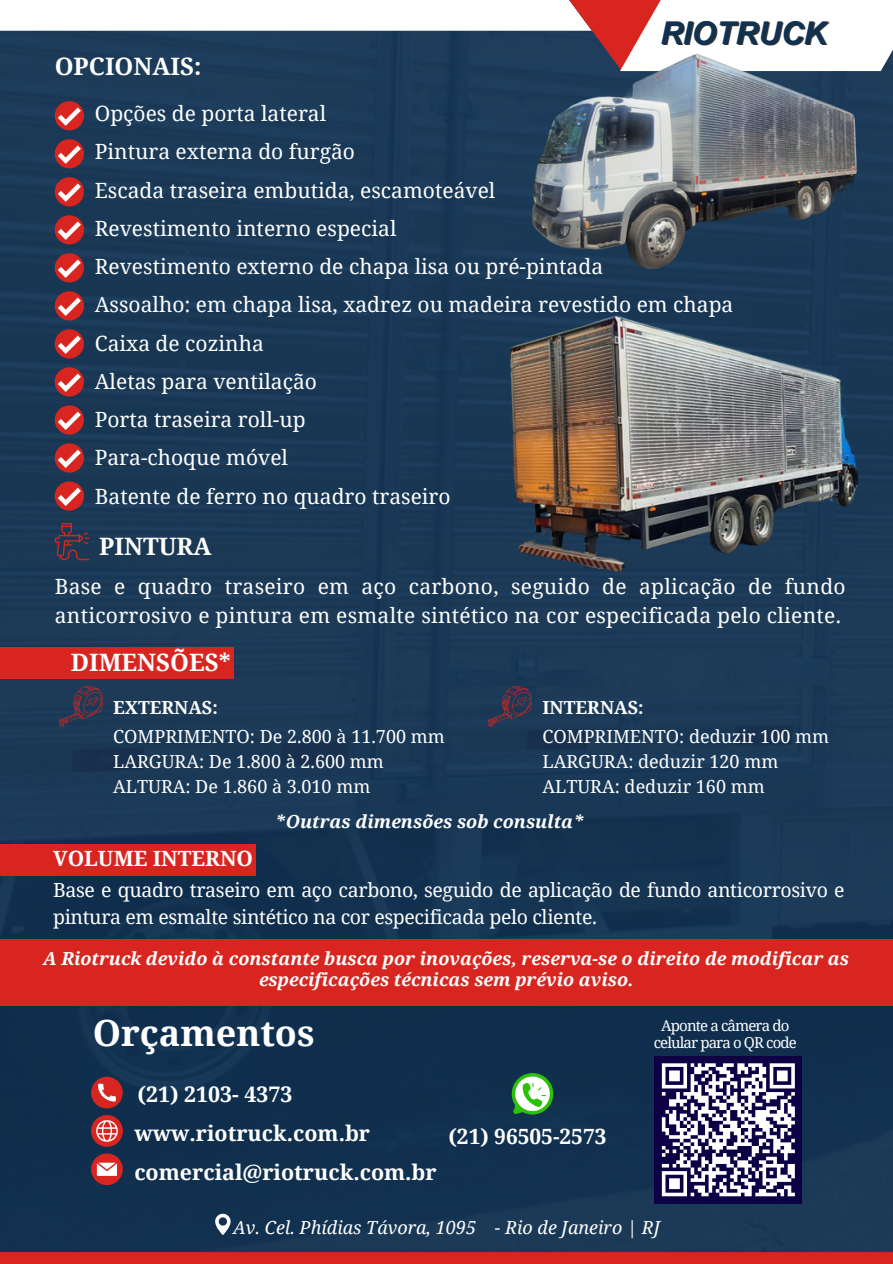
<style>
.page{position:relative;width:893px;height:1264px;background:#fff}
.page>*{position:absolute;margin:0;border:0;box-sizing:border-box;transform-origin:0 0}
.t1{font:700 36px "Noto Serif";color:#fff}
.t2{font:italic 700 31.5px "Arial MT Pro";color:#0f3152}
.t3{font:700 24px "Noto Serif";color:#fff}
.t4{font:700 21.45px "Noto Serif";color:#fff}
.t5{font:21px/29.2px "Noto Serif";color:#fff}
.t6{font:700 21px "Noto Serif";color:#fff}
.t7{font:19.5px/27px "Noto Serif";letter-spacing:-.02em;color:#fff}
.t8{font:italic 700 18px/21.3px "Noto Serif";color:#fff;text-align:center}
.t9{font:18px "Noto Serif";color:#fff}
.t10{font:italic 18px "Noto Serif";color:#fff}
.t11{font:700 18px "Noto Serif";color:#fff}
.t12{font:15px/16.8px "Noto Serif";letter-spacing:-.06em;color:#fff;text-align:center}
</style>
<div class="page">
<img style="left:0;top:71px;width:892px;height:1180px">
<svg style="left:55px;top:101px;width:29px;height:29px"></svg>
<svg style="left:55px;top:139px;width:29px;height:29px"></svg>
<svg style="left:55px;top:177px;width:29px;height:29px"></svg>
<svg style="left:55px;top:215px;width:29px;height:29px"></svg>
<svg style="left:55px;top:253px;width:29px;height:29px"></svg>
<svg style="left:55px;top:291px;width:29px;height:29px"></svg>
<svg style="left:55px;top:329px;width:29px;height:29px"></svg>
<svg style="left:55px;top:367px;width:29px;height:29px"></svg>
<svg style="left:55px;top:405px;width:29px;height:29px"></svg>
<svg style="left:55px;top:443px;width:29px;height:29px"></svg>
<svg style="left:55px;top:481px;width:29px;height:29px"></svg>
<svg style="left:0;top:0;width:892px;height:71px"></svg>
<div style="left:0;top:938px;width:892px;height:67px;background:#d9251f"></div>
<svg style="left:55px;top:523px;width:34px;height:37px"></svg>
<div style="left:0;top:647px;width:234px;height:31px;background:#d9251f"></div>
<svg style="left:59px;top:685px;width:43px;height:42px;background:#35374e"></svg>
<svg style="left:487px;top:685px;width:44px;height:42px;background:#34364f"></svg>
<svg style="left:511px;top:1072px;width:42px;height:42px"></svg>
<div style="left:0;top:844px;width:256px;height:31px;background:#d9251f"></div>
<div style="left:0;top:1251px;width:892px;height:12px;background:#d9251f"></div>
<svg style="left:91px;top:1115px;width:32px;height:31px"></svg>
<svg style="left:91px;top:1076px;width:32px;height:32px"></svg>
<svg style="left:91px;top:1153px;width:32px;height:31px"></svg>
<svg style="left:215px;top:1213px;width:15px;height:22px"></svg>
<img style="left:382px;top:305px;width:510px;height:273px">
<div style="left:654px;top:1056px;width:148px;height:147px;background:#0e0044"></div>
<svg style="left:661px;top:1063px;width:134px;height:134px"></svg>
<img style="left:532px;top:54px;width:324px;height:215px">
<p class="t3" style="left:55px;top:49px;width:148px">OPCIONAIS:</p>
<p class="t5" style="left:95px;top:98px;width:233px">Opções de porta lateral</p>
<p class="t5" style="left:95px;top:136px;width:262px">Pintura externa do furgão</p>
<p class="t5" style="left:95px;top:175px;width:402px">Escada traseira embutida, escamoteável</p>
<p class="t2" style="left:660px;top:21px;width:167px">RIOTRUCK</p>
<p class="t5" style="left:95px;top:213px;width:303px">Revestimento interno especial</p>
<p class="t5" style="left:95px;top:251px;width:510px">Revestimento externo de chapa lisa ou pré-pintada</p>
<p class="t5" style="left:95px;top:289px;width:640px">Assoalho: em chapa lisa, xadrez ou madeira revestido em chapa</p>
<p class="t5" style="left:95px;top:328px;width:170px">Caixa de cozinha</p>
<p class="t5" style="left:95px;top:366px;width:224px">Aletas para ventilação</p>
<p class="t5" style="left:95px;top:404px;width:212px">Porta traseira roll-up</p>
<p class="t5" style="left:95px;top:442px;width:195px">Para-choque móvel</p>
<p class="t5" style="left:95px;top:481px;width:357px">Batente de ferro no quadro traseiro</p>
<p class="t3" style="left:99px;top:529px;width:114px">PINTURA</p>
<p class="t5" style="left:55px;top:571px;width:792px">Base e quadro traseiro em aço carbono, seguido de aplicação de fundo anticorrosivo e pintura em esmalte sintético na cor especificada pelo cliente.</p>
<p class="t3" style="left:71px;top:645px;width:161px">DIMENSÕES*</p>
<p class="t11" style="left:113px;top:695px;width:106px">EXTERNAS:</p>
<p class="t9" style="left:113px;top:724px;width:333px">COMPRIMENTO: De 2.800 à 11.700 mm</p>
<p class="t9" style="left:113px;top:749px;width:272px">LARGURA: De 1.800 à 2.600 mm</p>
<p class="t9" style="left:113px;top:773px;width:258px">ALTURA: De 1.860 à 3.010 mm</p>
<p class="t11" style="left:542px;top:695px;width:103px">INTERNAS:</p>
<p class="t9" style="left:542px;top:724px;width:288px">COMPRIMENTO: deduzir 100 mm</p>
<p class="t9" style="left:542px;top:749px;width:237px">LARGURA: deduzir 120 mm</p>
<p class="t9" style="left:542px;top:773px;width:224px">ALTURA: deduzir 160 mm</p>
<p class="t8" style="left:275px;top:810px;width:311px">*Outras dimensões sob consulta*</p>
<p class="t6" style="left:53px;top:844px;width:201px">VOLUME INTERNO</p>
<p class="t7" style="left:53px;top:875px;width:793px">Base e quadro traseiro em aço carbono, seguido de aplicação de fundo anticorrosivo e pintura em esmalte sintético na cor especificada pelo cliente.</p>
<p class="t8" style="left:43px;top:947px;width:807px">A Riotruck devido à constante busca por inovações, reserva-se o direito de modificar as especificações técnicas sem prévio aviso.</p>
<p class="t1" style="left:93px;top:1008px;width:223px">Orçamentos</p>
<p class="t4" style="left:137px;top:1079px;width:156px">(21) 2103- 4373</p>
<p class="t4" style="left:134px;top:1117px;width:237px">www.riotruck.com.br</p>
<p class="t4" style="left:134px;top:1157px;width:304px">comercial@riotruck.com.br</p>
<p class="t6" style="left:448px;top:1121px;width:159px">(21) 96505-2573</p>
<p class="t12" style="left:653px;top:1016px;width:145px">Aponte a câmera do celular para o QR code</p>
<p class="t10" style="left:233px;top:1214px;width:428px">Av. Cel. Phídias Távora, 1095 - Rio de Janeiro | RJ</p>
</div>
